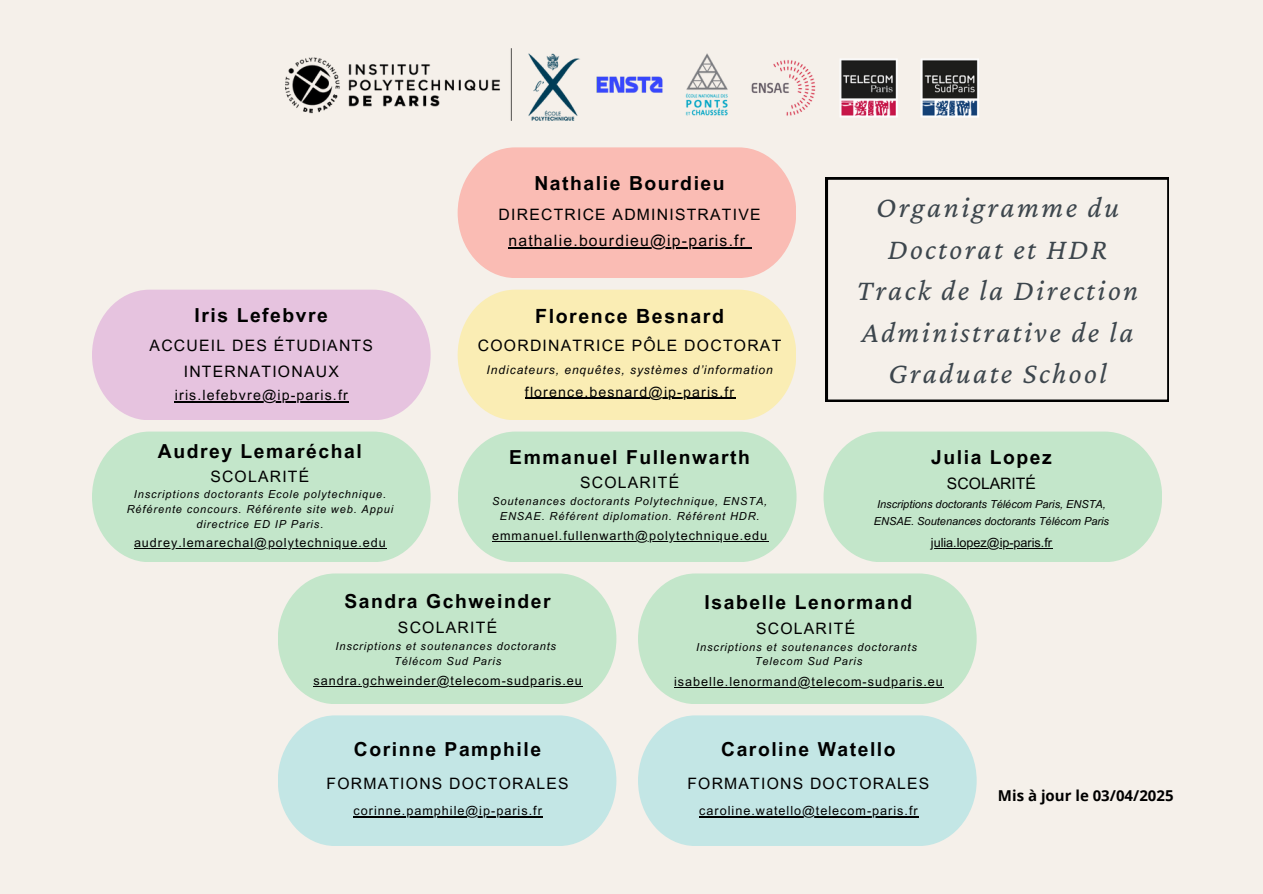
<style>
.page{position:relative;width:1263px;height:894px;background:#fff}
.page>*{position:absolute;margin:0;border:0;box-sizing:border-box;transform-origin:0 0}
.t1{font:italic 30px/41.7px "Crimson Pro";letter-spacing:.08em;color:#3d464d;text-align:center}
.t2{font:700 19.5px "Arial MT Pro";letter-spacing:.08em;color:#000}
.t3{font:700 19.35px "Arial MT Pro";letter-spacing:.08em;color:#000}
.t4{font:15.75px/25.8px "Arial MT Pro";letter-spacing:.08em;color:#000;text-align:center}
.t5{font:15.75px "Arial MT Pro";color:#000}
.t6{font:700 15px "Open Sans";color:#000}
.t7{font:14.1px "Arial MT Pro";letter-spacing:.08em;color:#000}
.t8{font:12.6px "Arial MT Pro";letter-spacing:.08em;color:#000}
.t9{font:12.6px "Arial MT Pro";color:#000}
.t10{font:italic 12px "Arial MT Pro";letter-spacing:.08em;color:#000}
.t11{font:italic 10.95px/14.7px "Arial MT Pro";letter-spacing:.08em;color:#000;text-align:center}
.t12{font:italic 10.95px/17.4px "Arial MT Pro";color:#000}
</style>
<div class="page">
<div style="left:0;top:0;width:1263px;height:893px;background:#f5f0ea"></div>
<svg style="left:458px;top:431px;width:338px;height:131px;background:#c5e5cb"></svg>
<svg style="left:823px;top:431px;width:339px;height:131px;background:#c6e6cc"></svg>
<svg style="left:92px;top:431px;width:339px;height:131px;background:#c5e5cb"></svg>
<svg style="left:278px;top:573px;width:338px;height:131px;background:#c6e6cc"></svg>
<svg style="left:638px;top:573px;width:339px;height:131px;background:#c5e5cb"></svg>
<svg style="left:278px;top:715px;width:338px;height:130px;background:#c5e5e4"></svg>
<svg style="left:638px;top:715px;width:339px;height:130px;background:#c5e5e4"></svg>
<svg style="left:92px;top:289px;width:339px;height:131px;background:#e6c5df"></svg>
<svg style="left:458px;top:289px;width:338px;height:131px;background:#f8ecb7"></svg>
<img style="left:285px;top:49px;width:693px;height:72px">
<hr style="left:525px;top:398px;width:210px;height:1px;background:#000">
<hr style="left:134px;top:547px;width:253px;height:1px;background:#000">
<hr style="left:492px;top:540px;width:276px;height:1px;background:#000">
<hr style="left:931px;top:548px;width:121px;height:1px;background:#000">
<hr style="left:674px;top:686px;width:270px;height:1px;background:#000">
<hr style="left:699px;top:815px;width:220px;height:2px;background:#000">
<hr style="left:313px;top:686px;width:270px;height:1px;background:#000">
<svg style="left:458px;top:147px;width:338px;height:131px;background:#f7bdb6"></svg>
<hr style="left:175px;top:401px;width:174px;height:1px;background:#000">
<hr style="left:353px;top:815px;width:190px;height:2px;background:#000">
<svg style="left:826px;top:177px;width:343px;height:224px"></svg>
<h2 class="t3" style="left:195px;top:308px;width:135px">Iris Lefebvre</h2>
<p class="t4" style="left:150px;top:334px;width:225px">ACCUEIL DES ÉTUDIANTS<br>INTERNATIONAUX</p>
<p class="t7" style="left:175px;top:390px;width:174px">iris.lefebvre@ip-paris.fr</p>
<h6 class="t3" style="left:158px;top:444px;width:205px">Audrey Lemaréchal</h6>
<h2 class="t4" style="left:210px;top:465px;width:100px">SCOLARITÉ</h2>
<h5 class="t11" style="left:127px;top:488px;width:268px">Inscriptions doctorants Ecole polytechnique.<br>Référente concours. Référente site web. Appui directrice ED IP Paris.</h5>
<h2 class="t8" style="left:134px;top:537px;width:253px">audrey.lemarechal@polytechnique.edu</h2>
<h6 class="t3" style="left:534px;top:176px;width:192px">Nathalie Bourdieu</h6>
<h6 class="t4" style="left:499px;top:204px;width:263px">DIRECTRICE ADMINISTRATIVE</h6>
<h2 class="t4" style="left:508px;top:229px;width:238px">nathalie.bourdieu@ip-paris.fr</h2>
<h3 class="t2" style="left:535px;top:309px;width:190px">Florence Besnard</h3>
<p class="t4" style="left:478px;top:334px;width:305px">COORDINATRICE PÔLE DOCTORAT</p>
<p class="t10" style="left:487px;top:365px;width:288px">Indicateurs, enquêtes, systèmes d’information</p>
<h2 class="t7" style="left:525px;top:386px;width:211px">florence.besnard@ip-paris.fr</h2>
<p class="t3" style="left:509px;top:449px;width:242px">Emmanuel Fullenwarth</p>
<h1 class="t4" style="left:580px;top:472px;width:101px">SCOLARITÉ</h1>
<h2 class="t11" style="left:492px;top:495px;width:277px">Soutenances doctorants Polytechnique, ENSTA,<br>ENSAE. Référent diplomation. Référent HDR.</h2>
<p class="t8" style="left:492px;top:530px;width:277px">emmanuel.fullenwarth@polytechnique.edu</p>
<p class="t1" style="left:857px;top:186px;width:283px">Organigramme du<br>Doctorat et HDR<br>Track de la Direction<br>Administrative de la<br>Graduate School</p>
<p class="t3" style="left:931px;top:449px;width:122px">Julia Lopez</p>
<p class="t5" style="left:947px;top:477px;width:91px">SCOLARITÉ</p>
<h2 class="t12" style="left:874px;top:496px;width:237px">Inscriptions doctorants Télécom Paris, ENSTA,<br>ENSAE. Soutenances doctorants Télécom Paris</h2>
<p class="t9" style="left:931px;top:538px;width:123px">julia.lopez@ip-paris.fr</p>
<h2 class="t3" style="left:345px;top:593px;width:207px">Sandra Gchweinder</h2>
<h6 class="t3" style="left:705px;top:594px;width:209px">Isabelle Lenormand</h6>
<h2 class="t4" style="left:398px;top:616px;width:101px">SCOLARITÉ</h2>
<h2 class="t11" style="left:335px;top:640px;width:222px">Inscriptions et soutenances doctorants<br>Télécom Sud Paris</h2>
<h6 class="t8" style="left:313px;top:676px;width:270px">sandra.gchweinder@telecom-sudparis.eu</h6>
<p class="t3" style="left:354px;top:741px;width:189px">Corinne Pamphile</p>
<p class="t4" style="left:327px;top:772px;width:243px">FORMATIONS DOCTORALES</p>
<p class="t8" style="left:353px;top:805px;width:190px">corinne.pamphile@ip-paris.fr</p>
<p class="t4" style="left:756px;top:617px;width:101px">SCOLARITÉ</p>
<p class="t11" style="left:696px;top:640px;width:222px">Inscriptions et soutenances doctorants<br>Telecom Sud Paris</p>
<h2 class="t8" style="left:674px;top:676px;width:270px">isabelle.lenormand@telecom-sudparis.eu</h2>
<p class="t3" style="left:721px;top:741px;width:176px">Caroline Watello</p>
<p class="t4" style="left:687px;top:772px;width:243px">FORMATIONS DOCTORALES</p>
<p class="t8" style="left:699px;top:805px;width:220px">caroline.watello@telecom-paris.fr</p>
<p class="t6" style="left:998px;top:784px;width:177px">Mis à jour le 03/04/2025</p>
</div>
